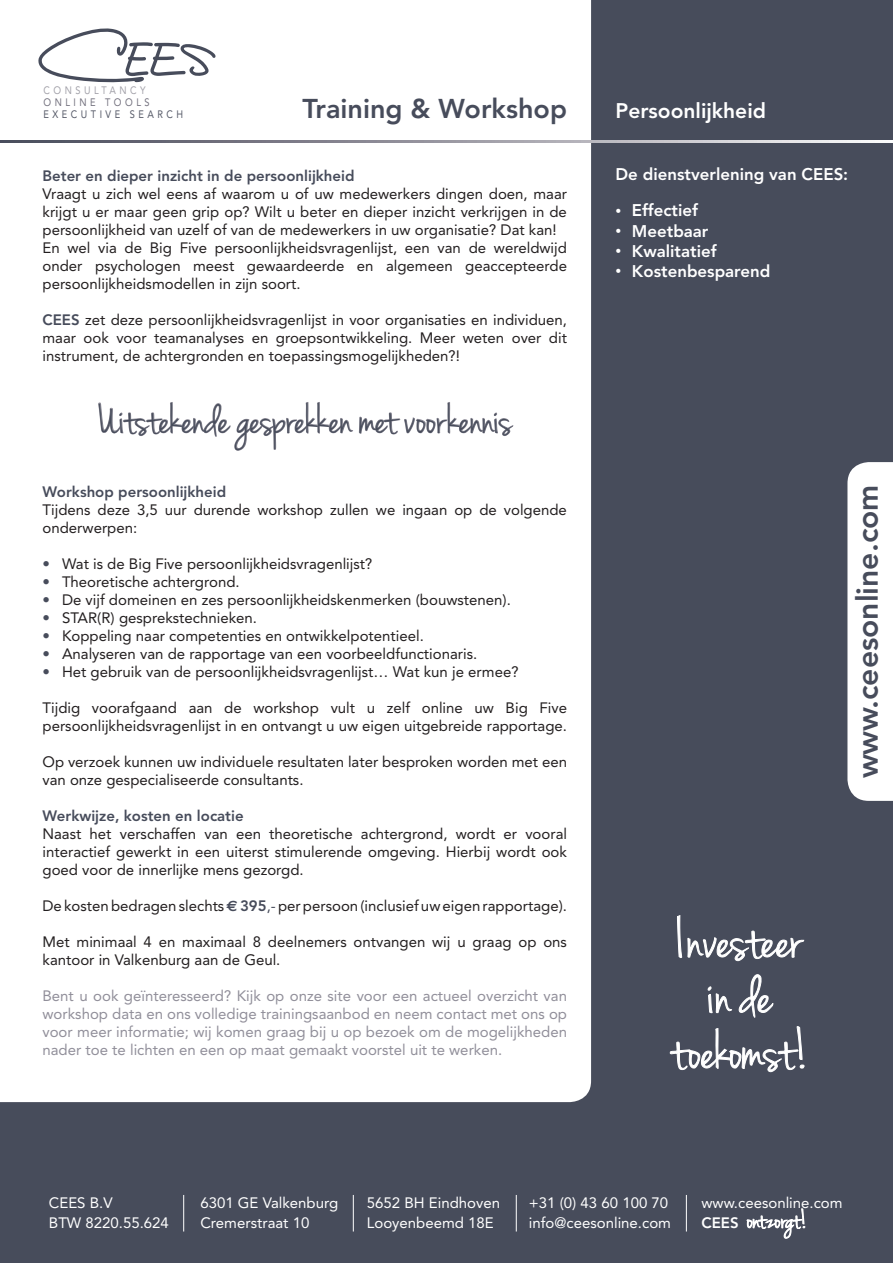
<style>
.page{position:relative;width:893px;height:1263px;background:#474c5b}
.page>*{position:absolute;margin:0;border:0;box-sizing:border-box;transform-origin:0 0}
.t1{font:58.5px/55.5px "Jenna Sue";color:#fff;text-align:center}
.t2{font:45px "Jenna Sue";color:#474c5b}
.t3{font:800 30px "Avenir";color:#474c5b}
.t4{font:800 27px "Avenir";color:#474c5b}
.t5{font:27px "Jenna Sue";color:#fff}
.t6{font:800 21px "Avenir";color:#fff}
.t7{font:800 16.8px "Avenir";color:#fff}
.t8{font:15px/18px "Avenir";color:#231f20}
.t9{font:15px/18px "Avenir";color:#918f9a;text-align:justify}
.t10{font:15px "Avenir";color:#fff}
.t11{font:800 15px "Avenir";color:#474c5b}
.t12{font:10.8px "Avenir";letter-spacing:.38em;color:#545866;scale:.86 1}
.t13{font:10.8px "Avenir";letter-spacing:.38em;color:#a2a1a9;scale:.86 1}
.t14{font:10.8px "Avenir";letter-spacing:.38em;color:#72707d;scale:.86 1}
.s1{font-weight:800;color:#474c5b}
.s2{color:#474c5b}
.s3{font-family:"Euro Sans";font-weight:700;color:#474c5b}
.s4{font-weight:400;font-size:11.7px}
.s5{font-family:"Avenir";font-weight:800;font-size:15px}
</style>
<div class="page">
<div style="left:0;top:0;width:591px;height:1102px;background:#fff"></div>
<div style="left:847px;top:462px;width:46px;height:339px;background:#fff"></div>
<svg style="left:98px;top:397px;width:255px;height:57px;background:#f1f0f2"></svg>
<svg style="left:359px;top:402px;width:155px;height:53px;background:#f2f2f3"></svg>
<svg style="left:677px;top:915px;width:128px;height:47px"></svg>
<svg style="left:707px;top:986px;width:25px;height:28px"></svg>
<svg style="left:738px;top:974px;width:36px;height:44px"></svg>
<svg style="left:669px;top:1026px;width:136px;height:47px"></svg>
<svg style="left:38px;top:28px;width:178px;height:55px;background:#dedfe2"></svg>
<hr style="left:183px;top:1195px;width:1px;height:36px;background:#fff">
<hr style="left:353px;top:1195px;width:1px;height:36px;background:#fff">
<hr style="left:516px;top:1195px;width:1px;height:36px;background:#fff">
<hr style="left:686px;top:1195px;width:1px;height:36px;background:#fff">
<svg style="left:747px;top:1208px;width:58px;height:31px"></svg>
<svg style="left:0;top:140px;width:893px;height:3px;background:#9d9da6"></svg>
<p class="t13" style="left:44px;top:82px;width:120px">CONSULTANCY</p>
<p class="t14" style="left:44px;top:94px;width:125px">ONLINE TOOLS</p>
<p class="t12" style="left:44px;top:106px;width:164px">EXECUTIVE SEARCH</p>
<h3 class="t4" style="left:302px;top:93px;width:266px">Training &amp; Workshop</h3>
<h3 class="t6" style="left:615px;top:98px;width:152px">Persoonlijkheid</h3>
<p class="t11" style="left:43px;top:167px;width:314px">Beter en dieper inzicht in de persoonlijkheid</p>
<p class="t8" style="left:43px;top:185px;width:526px">Vraagt u zich wel eens af waarom u of uw medewerkers dingen doen, maar krijgt u er maar geen grip op? Wilt u beter en dieper inzicht verkrijgen in de persoonlijkheid van uzelf of van de medewerkers in uw organisatie? Dat kan!<br>En wel via de Big Five persoonlijkheidsvragenlijst, een van de wereldwijd onder psychologen meest gewaardeerde en algemeen geaccepteerde persoonlijkheidsmodellen in zijn soort.</p>
<p class="t8" style="left:43px;top:311px;width:526px;text-align:justify"><span class="s1">CEES</span> zet deze persoonlijkheidsvragenlijst in voor organisaties en individuen, maar ook voor teamanalyses en groepsontwikkeling. Meer weten over dit instrument, de achtergronden en toepassingsmogelijkheden?!</p>
<h2 class="t2" style="left:98px;top:394px;width:415px">Uitstekende gesprekken met voorkennis</h2>
<p class="t11" style="left:43px;top:483px;width:185px">Workshop persoonlijkheid</p>
<p class="t8" style="left:43px;top:501px;width:526px">Tijdens deze 3,5 uur durende workshop zullen we ingaan op de volgende onderwerpen:</p>
<p class="t8" style="left:43px;top:555px;width:331px"><span class="s2">•</span> Wat is de Big Five persoonlijkheidsvragenlijst?</p>
<p class="t8" style="left:43px;top:573px;width:199px"><span class="s2">•</span> Theoretische achtergrond.</p>
<p class="t8" style="left:43px;top:591px;width:470px"><span class="s2">•</span> De vijf domeinen en zes persoonlijkheidskenmerken (bouwstenen).</p>
<p class="t8" style="left:43px;top:609px;width:216px"><span class="s2">•</span> STAR(R) gesprekstechnieken.</p>
<p class="t8" style="left:43px;top:627px;width:383px"><span class="s2">•</span> Koppeling naar competenties en ontwikkelpotentieel.</p>
<p class="t8" style="left:43px;top:645px;width:436px"><span class="s2">•</span> Analyseren van de rapportage van een voorbeeldfunctionaris.</p>
<p class="t8" style="left:43px;top:663px;width:478px"><span class="s2">•</span> Het gebruik van de persoonlijkheidsvragenlijst… Wat kun je ermee?</p>
<p class="t8" style="left:43px;top:699px;width:526px">Tijdig voorafgaand aan de workshop vult u zelf online uw Big Five persoonlijkheidsvragenlijst in en ontvangt u uw eigen uitgebreide rapportage.</p>
<p class="t8" style="left:43px;top:753px;width:526px">Op verzoek kunnen uw individuele resultaten later besproken worden met een van onze gespecialiseerde consultants.</p>
<p class="t11" style="left:43px;top:807px;width:203px">Werkwijze, kosten en locatie</p>
<p class="t8" style="left:43px;top:825px;width:526px;text-align:justify">Naast het verschaffen van een theoretische achtergrond, wordt er vooral interactief gewerkt in een uiterst stimulerende omgeving. Hierbij wordt ook goed voor de innerlijke mens gezorgd.</p>
<p class="t8" style="left:43px;top:897px;width:526px">De kosten bedragen slechts <span class="s3">€</span> <span class="s1">395</span><span class="s2">,-</span> per persoon (inclusief uw eigen rapportage).</p>
<p class="t8" style="left:43px;top:933px;width:526px">Met minimaal 4 en maximaal 8 deelnemers ontvangen wij u graag op ons kantoor in Valkenburg aan de Geul.</p>
<p class="t9" style="left:43px;top:987px;width:526px">Bent u ook geïnteresseerd? Kijk op onze site voor een actueel overzicht van workshop data en ons volledige trainingsaanbod en neem contact met ons op voor meer informatie; wij komen graag bij u op bezoek om de mogelijkheden nader toe te lichten en een op maat gemaakt voorstel uit te werken.</p>
<p class="t7" style="left:615px;top:165px;width:234px">De dienstverlening van CEES:</p>
<p class="t7" style="left:615px;top:201px;width:84px"><span class="s4">•</span> Effectief</p>
<p class="t7" style="left:615px;top:221px;width:94px"><span class="s4">•</span> Meetbaar</p>
<p class="t7" style="left:615px;top:241px;width:103px"><span class="s4">•</span> Kwalitatief</p>
<p class="t7" style="left:615px;top:261px;width:156px"><span class="s4">•</span> Kostenbesparend</p>
<h3 class="t3" style="left:850px;top:778px;width:295px;rotate:-90deg">www.ceesonline.com</h3>
<h1 class="t1" style="left:670px;top:915px;width:140px">Investeer in de toekomst!</h1>
<p class="t10" style="left:49px;top:1194px;width:65px">CEES B.V</p>
<p class="t10" style="left:200px;top:1194px;width:139px">6301 GE Valkenburg</p>
<p class="t10" style="left:367px;top:1194px;width:135px">5652 BH Eindhoven</p>
<p class="t10" style="left:529px;top:1194px;width:141px">+31 (0) 43 60 100 70</p>
<p class="t10" style="left:701px;top:1194px;width:143px">www.ceesonline.com</p>
<p class="t10" style="left:49px;top:1214px;width:122px">BTW 8220.55.624</p>
<p class="t10" style="left:200px;top:1214px;width:110px">Cremerstraat 10</p>
<p class="t10" style="left:367px;top:1214px;width:128px">Looyenbeemd 18E</p>
<p class="t10" style="left:529px;top:1214px;width:144px">info@ceesonline.com</p>
<h3 class="t5" style="left:701px;top:1204px;width:107px"><span class="s5">CEES</span> ontzorgt!</h3>
</div>
